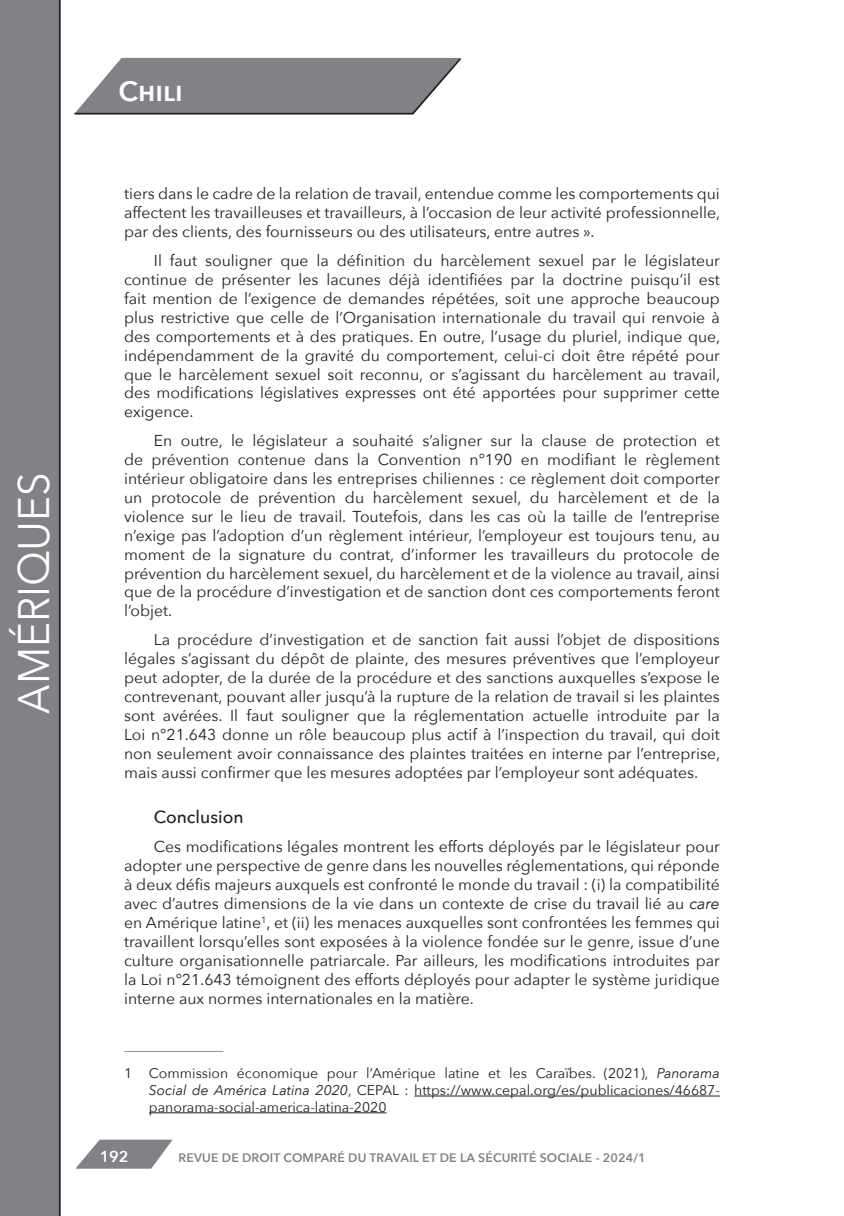
<style>
.page{position:relative;width:844px;height:1216px;background:#fff}
.page>*{position:absolute;margin:0;border:0;box-sizing:border-box;transform-origin:0 0}
.t1{font:44.1px "Avenir Next";color:#fff;scale:.95 1}
.Conclu{font:500 17.5px "Avenir Next";color:#231f20}
.Corps_Texte_actua{font:15.75px/18.9px "Avenir Next";color:#231f20;text-align:justify}
.t2{font:600 15.75px "Avenir Next";color:#fff}
.Notes_de_fin_actua{font:14px/16.8px "Avenir Next";color:#231f20;text-align:justify}
.t3{font:600 12.25px "Avenir Next";letter-spacing:.01em;color:#808285}
.s1{font-style:italic}
</style>
<div class="page">
<div style="left:0;top:0;width:61px;height:1215px;background:#808285"></div>
<hr style="left:59px;top:0;width:1px;height:1215px;background:#231f20">
<svg style="left:74px;top:57px;width:387px;height:58px"></svg>
<svg style="left:76px;top:1139px;width:96px;height:29px"></svg>
<hr style="left:124px;top:1050px;width:99px;height:1px;background:#939598">
<hr style="left:414px;top:1095px;width:305px;height:1px;background:#231f20">
<hr style="left:149px;top:1112px;width:237px;height:1px;background:#231f20">
<h1 class="t1" style="left:-4px;top:713px;width:256px;rotate:-90deg">AMÉRIQUES</h1>
<p class="Corps_Texte_actua" style="left:124px;top:184px;width:597px">tiers dans le cadre de la relation de travail, entendue comme les comportements qui affectent les travailleuses et travailleurs, à l’occasion de leur activité professionnelle, par des clients, des fournisseurs ou des utilisateurs, entre autres ».</p>
<p class="Corps_Texte_actua" style="left:124px;top:250px;width:597px;text-indent:30px">Il faut souligner que la définition du harcèlement sexuel par le législateur continue de présenter les lacunes déjà identifiées par la doctrine puisqu’il est fait mention de l’exigence de demandes répétées, soit une approche beaucoup plus restrictive que celle de l’Organisation internationale du travail qui renvoie à des comportements et à des pratiques. En outre, l’usage du pluriel, indique que, indépendamment de la gravité du comportement, celui-ci doit être répété pour que le harcèlement sexuel soit reconnu, or s’agissant du harcèlement au travail, des modifications législatives expresses ont été apportées pour supprimer cette exigence.</p>
<p class="Corps_Texte_actua" style="left:124px;top:430px;width:597px;text-indent:30px">En outre, le législateur a souhaité s’aligner sur la clause de protection et de prévention contenue dans la Convention n°190 en modifiant le règlement intérieur obligatoire dans les entreprises chiliennes : ce règlement doit comporter un protocole de prévention du harcèlement sexuel, du harcèlement et de la violence sur le lieu de travail. Toutefois, dans les cas où la taille de l’entreprise n’exige pas l’adoption d’un règlement intérieur, l’employeur est toujours tenu, au moment de la signature du contrat, d’informer les travailleurs du protocole de prévention du harcèlement sexuel, du harcèlement et de la violence au travail, ainsi que de la procédure d’investigation et de sanction dont ces comportements feront l’objet.</p>
<p class="Corps_Texte_actua" style="left:124px;top:629px;width:597px;text-indent:30px">La procédure d’investigation et de sanction fait aussi l’objet de dispositions légales s’agissant du dépôt de plainte, des mesures préventives que l’employeur peut adopter, de la durée de la procédure et des sanctions auxquelles s’expose le contrevenant, pouvant aller jusqu’à la rupture de la relation de travail si les plaintes sont avérées. Il faut souligner que la réglementation actuelle introduite par la Loi n°21.643 donne un rôle beaucoup plus actif à l’inspection du travail, qui doit non seulement avoir connaissance des plaintes traitées en interne par l’entreprise, mais aussi confirmer que les mesures adoptées par l’employeur sont adéquates.</p>
<p class="Conclu" style="left:154px;top:802px;width:91px">Conclusion</p>
<p class="Corps_Texte_actua" style="left:124px;top:836px;width:597px;text-indent:30px">Ces modifications légales montrent les efforts déployés par le législateur pour adopter une perspective de genre dans les nouvelles réglementations, qui réponde à deux défis majeurs auxquels est confronté le monde du travail : (i) la compatibilité avec d’autres dimensions de la vie dans un contexte de crise du travail lié au <span class="s1">care </span>en Amérique latine<sup>1</sup>, et (ii) les menaces auxquelles sont confrontées les femmes qui travaillent lorsqu’elles sont exposées à la violence fondée sur le genre, issue d’une culture organisationnelle patriarcale. Par ailleurs, les modifications introduites par la Loi n°21.643 témoignent des efforts déployés pour adapter le système juridique interne aux normes internationales en la matière.</p>
<p class="Notes_de_fin_actua" style="left:149px;top:1064px;width:572px;text-indent:-25px">1 Commission économique pour l’Amérique latine et les Caraïbes. (2021), <span class="s1">Panorama Social de América Latina 2020</span>, CEPAL : https://www.cepal.org/es/publicaciones/46687- panorama-social-america-latina-2020</p>
<p class="t2" style="left:100px;top:1142px;width:30px">192</p>
<p class="t3" style="left:178px;top:1146px;width:468px">REVUE DE DROIT COMPARÉ DU TRAVAIL ET DE LA SÉCURITÉ SOCIALE - 2024/1</p>
</div>
